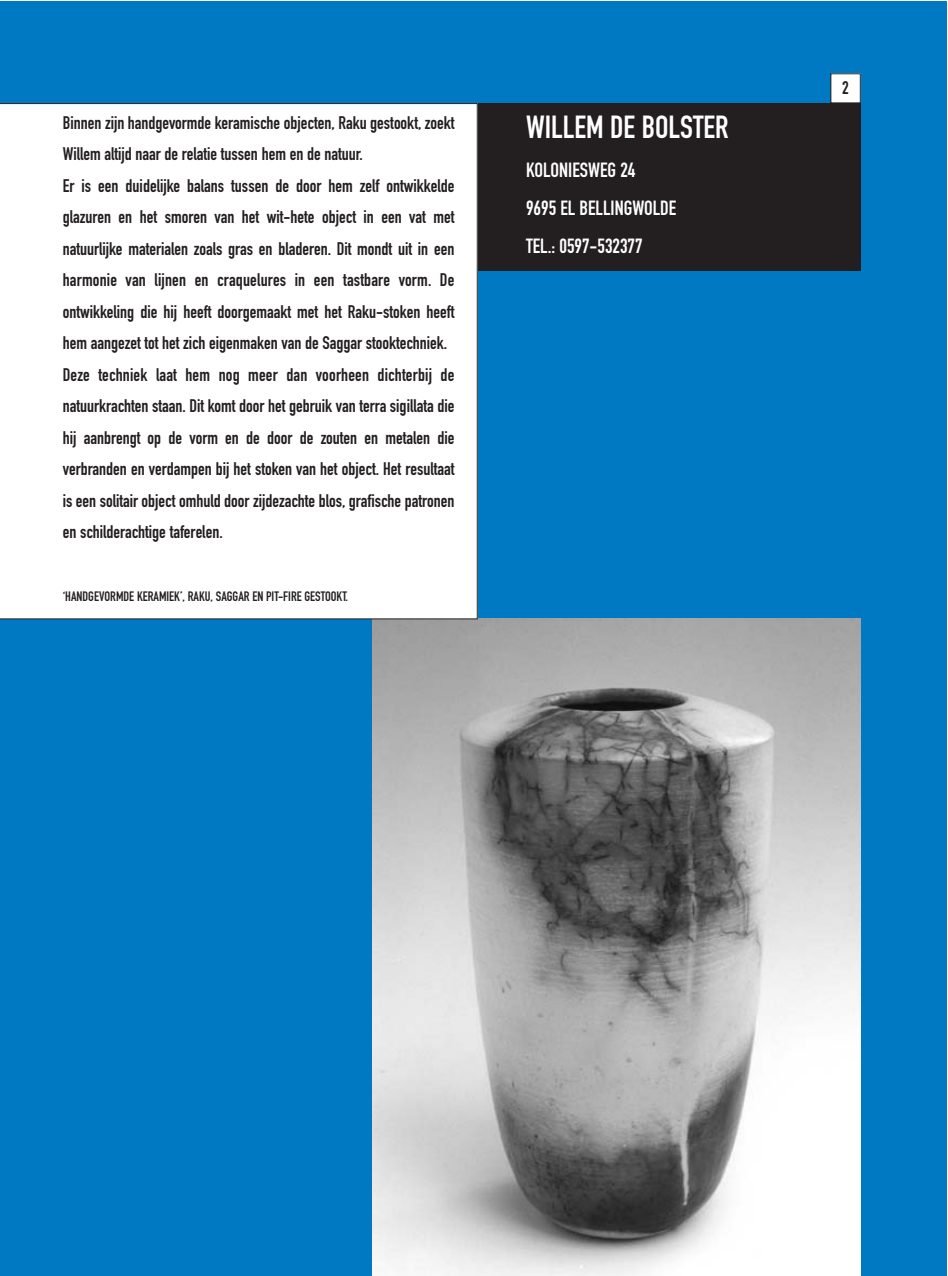
<style>
.page{position:relative;width:948px;height:1276px;background:#fff}
.page>*{position:absolute;margin:0;border:0;box-sizing:border-box;transform-origin:0 0}
.t1{font:31.5px "DIN Engschrift";color:#fff}
.t2{font:20.25px/38.2px "DIN Engschrift";color:#fff}
.t3{font:18px/31.5px "DIN Engschrift";color:#231f20}
.t4{font:13.5px "DIN Engschrift";color:#231f20}
</style>
<div class="page">
<div style="left:0;top:1px;width:946px;height:1275px;background:#0079c2"></div>
<div style="left:477px;top:103px;width:383px;height:168px;background:#231f20"></div>
<div style="left:830px;top:74px;width:30px;height:29px;background:#fff"></div>
<img style="left:372px;top:618px;width:488px;height:658px">
<div style="left:0;top:104px;width:477px;height:515px;background:#fff"></div>
<p class="t3" style="left:63px;top:108px;width:393px">Binnen zijn handgevormde keramische objecten, Raku gestookt, zoekt Willem altijd naar de relatie tussen hem en de natuur.<br>Er is een duidelijke balans tussen de door hem zelf ontwikkelde glazuren en het smoren van het wit-hete object in een vat met natuurlijke materialen zoals gras en bladeren. Dit mondt uit in een harmonie van lijnen en craquelures in een tastbare vorm. De ontwikkeling die hij heeft doorgemaakt met het Raku-stoken heeft hem aangezet tot het zich eigenmaken van de Saggar stooktechniek.<br>Deze techniek laat hem nog meer dan voorheen dichterbij de natuurkrachten staan. Dit komt door het gebruik van terra sigillata die hij aanbrengt op de vorm en de door de zouten en metalen die verbranden en verdampen bij het stoken van het object. Het resultaat is een solitair object omhuld door zijdezachte blos, grafische patronen en schilderachtige taferelen.</p>
<p class="t4" style="left:63px;top:592px;width:287px">‘HANDGEVORMDE KERAMIEK’, RAKU, SAGGAR EN PIT-FIRE GESTOOKT.</p>
<h1 class="t1" style="left:526px;top:116px;width:204px">WILLEM DE BOLSTER</h1>
<p class="t2" style="left:526px;top:152px;width:152px">KOLONIESWEG 24<br>9695 EL BELLINGWOLDE<br>TEL.: 0597-532377</p>
<p class="t3" style="left:841px;top:74px;width:8px">2</p>
</div>
